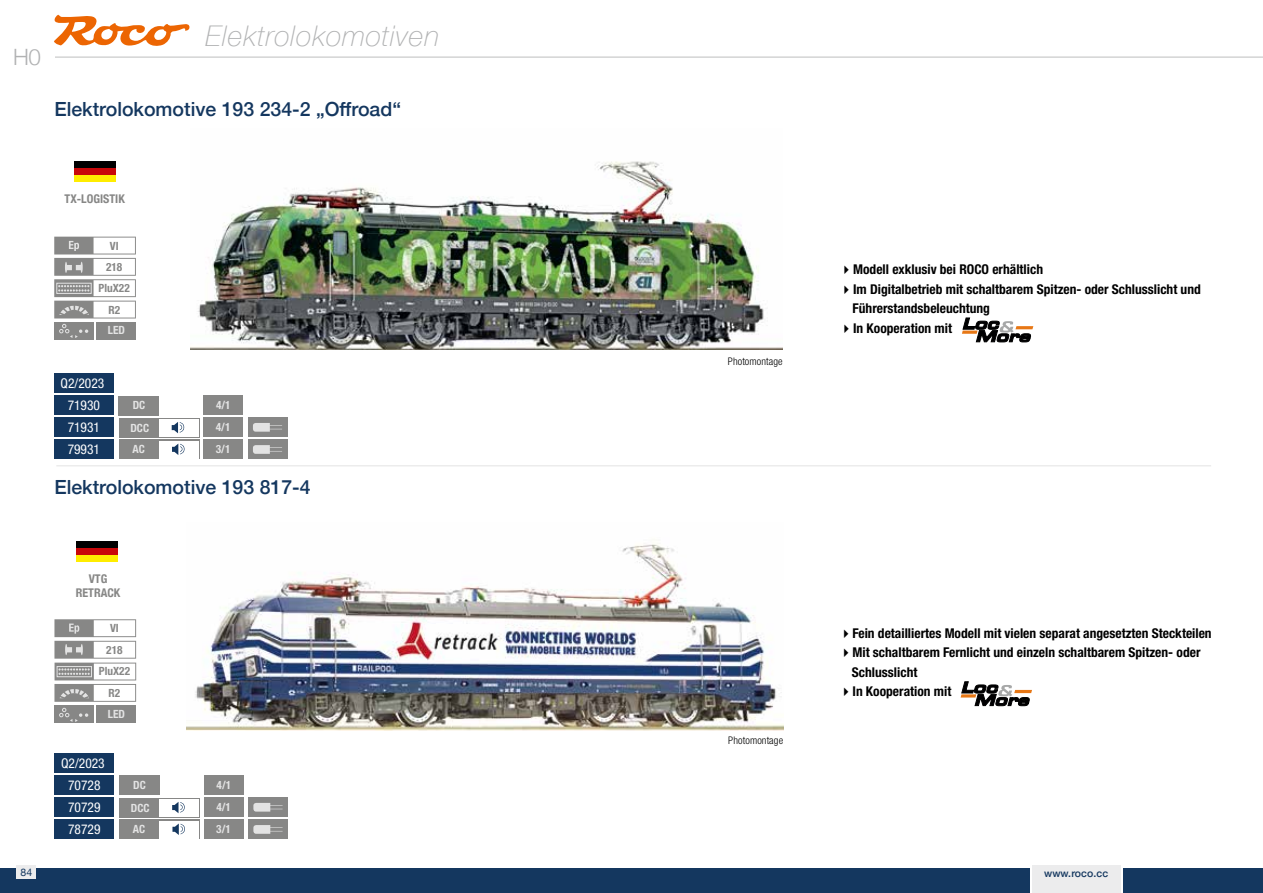
<style>
.page{position:relative;width:1263px;height:893px;background:#fff}
.page>*{position:absolute;margin:0;border:0;box-sizing:border-box;transform-origin:0 0}
.t1{font:italic 100 28.5px "Helvetica Neue";letter-spacing:.03em;color:#b1b2b3}
.t2{font:300 22.5px "Helvetica Neue";color:#b1b2b3}
.t3{font:500 19.5px "Helvetica Neue";color:#14375f}
.t4{font:700 condensed 13.5px/19.5px "Helvetica Neue LT Std";color:#000}
.t5{font:condensed 13.5px "Helvetica Neue LT Std";color:#fff}
.t6{font:700 condensed 12px/14.4px "Helvetica Neue";color:#878786;text-align:center}
.t7{font:700 condensed 11.4px "Helvetica Neue LT Std";color:#e3e3e3}
.t8{font:700 condensed 11.4px/21.8px "Helvetica Neue LT Std";color:#878786;text-align:center}
.t9{font:300 condensed 10.5px "Helvetica Neue LT Std";letter-spacing:.01em;color:#000}
.t10{font:500 10.5px "Helvetica Neue";letter-spacing:.01em;color:#14375f}
.t11{font:10.5px "Helvetica Neue";color:#14375f}
</style>
<div class="page">
<hr style="left:0;top:57px;width:1263px;height:1px;background:#bdbebe">
<svg style="left:54px;top:15px;width:136px;height:31px"></svg>
<div style="left:1032px;top:865px;width:89px;height:28px;background:#ececed"></div>
<div style="left:0;top:868px;width:1030px;height:25px;background:#14375f"></div>
<div style="left:1124px;top:868px;width:139px;height:25px;background:#14375f"></div>
<div style="left:17px;top:865px;width:19px;height:14px;background:#ececed"></div>
<div style="left:0;top:44px;width:54px;height:33px;background:#fff"></div>
<img style="left:190px;top:161px;width:593px;height:189px">
<svg style="left:54px;top:237px;width:82px;height:81px"></svg>
<div style="left:54px;top:820px;width:60px;height:19px;background:#14375f"></div>
<div style="left:54px;top:440px;width:60px;height:19px;background:#14375f"></div>
<div style="left:54px;top:798px;width:60px;height:19px;background:#14375f"></div>
<div style="left:54px;top:418px;width:60px;height:19px;background:#14375f"></div>
<div style="left:54px;top:776px;width:60px;height:19px;background:#14375f"></div>
<div style="left:54px;top:396px;width:60px;height:19px;background:#14375f"></div>
<div style="left:54px;top:754px;width:60px;height:19px;background:#14375f"></div>
<div style="left:54px;top:374px;width:60px;height:19px;background:#14375f"></div>
<div style="left:204px;top:776px;width:40px;height:19px;background:#878786"></div>
<div style="left:204px;top:396px;width:39px;height:19px;background:#878786"></div>
<div style="left:204px;top:797px;width:39px;height:20px;background:#878786"></div>
<div style="left:204px;top:417px;width:39px;height:20px;background:#878786"></div>
<div style="left:204px;top:820px;width:39px;height:19px;background:#878786"></div>
<div style="left:203px;top:440px;width:40px;height:19px;background:#878786"></div>
<svg style="left:54px;top:619px;width:82px;height:83px"></svg>
<div style="left:248px;top:798px;width:40px;height:19px;background:#878786"></div>
<svg style="left:253px;top:803px;width:30px;height:9px"></svg>
<div style="left:248px;top:418px;width:39px;height:19px;background:#878786"></div>
<svg style="left:253px;top:423px;width:29px;height:9px"></svg>
<div style="left:248px;top:820px;width:40px;height:19px;background:#878786"></div>
<svg style="left:253px;top:825px;width:30px;height:9px"></svg>
<div style="left:248px;top:440px;width:39px;height:19px;background:#878786"></div>
<svg style="left:253px;top:445px;width:29px;height:9px"></svg>
<div style="left:119px;top:776px;width:41px;height:19px;background:#878786"></div>
<div style="left:119px;top:396px;width:40px;height:19px;background:#878786"></div>
<div style="left:119px;top:798px;width:81px;height:19px;background:#878786"></div>
<div style="left:119px;top:418px;width:80px;height:19px;background:#878786"></div>
<div style="left:160px;top:799px;width:39px;height:17px;background:#fff"></div>
<div style="left:159px;top:419px;width:39px;height:17px;background:#fff"></div>
<svg style="left:172px;top:802px;width:13px;height:11px"></svg>
<svg style="left:172px;top:422px;width:12px;height:11px"></svg>
<div style="left:119px;top:820px;width:81px;height:19px;background:#878786"></div>
<div style="left:119px;top:440px;width:80px;height:19px;background:#878786"></div>
<div style="left:160px;top:821px;width:39px;height:17px;background:#fff"></div>
<div style="left:159px;top:441px;width:39px;height:17px;background:#fff"></div>
<svg style="left:172px;top:823px;width:13px;height:12px"></svg>
<svg style="left:172px;top:444px;width:12px;height:11px"></svg>
<img style="left:187px;top:544px;width:596px;height:186px">
<hr style="left:56px;top:465px;width:1155px;height:1px;background:#e3e3e3">
<div style="left:97px;top:705px;width:39px;height:18px;background:#878786"></div>
<div style="left:54px;top:705px;width:40px;height:18px;background:#878786"></div>
<svg style="left:59px;top:708px;width:29px;height:14px"></svg>
<div style="left:74px;top:161px;width:42px;height:7px;background:#000"></div>
<div style="left:74px;top:168px;width:42px;height:7px;background:#c9070a"></div>
<div style="left:74px;top:175px;width:42px;height:7px;background:#ffed00"></div>
<div style="left:76px;top:541px;width:42px;height:7px;background:#000"></div>
<div style="left:76px;top:548px;width:42px;height:7px;background:#c9070a"></div>
<div style="left:76px;top:555px;width:42px;height:7px;background:#ffed00"></div>
<div style="left:97px;top:322px;width:39px;height:17px;background:#878786"></div>
<div style="left:54px;top:322px;width:40px;height:17px;background:#878786"></div>
<svg style="left:59px;top:324px;width:29px;height:14px"></svg>
<svg style="left:962px;top:318px;width:71px;height:24px"></svg>
<svg style="left:961px;top:682px;width:71px;height:24px"></svg>
<h2 class="t2" style="left:13px;top:39px;width:29px">H0</h2>
<h1 class="t1" style="left:206px;top:14px;width:235px">Elektrolokomotiven</h1>
<h3 class="t3" style="left:54px;top:93px;width:348px">Elektrolokomotive 193 234-2 „Offroad“</h3>
<p class="t6" style="left:65px;top:191px;width:62px">TX-LOGISTIK</p>
<p class="t8" style="left:110px;top:234px;width:10px">VI</p>
<p class="t8" style="left:99px;top:277px;width:33px">PluX22<br>R2</p>
<p class="t8" style="left:106px;top:256px;width:18px">218</p>
<p class="t7" style="left:108px;top:323px;width:19px">LED</p>
<p class="t5" style="left:61px;top:375px;width:45px">Q2/2023</p>
<p class="t5" style="left:68px;top:398px;width:34px">71930</p>
<p class="t7" style="left:133px;top:398px;width:14px">DC</p>
<p class="t7" style="left:216px;top:398px;width:16px">4/1</p>
<p class="t5" style="left:68px;top:420px;width:34px">71931</p>
<p class="t7" style="left:130px;top:421px;width:20px">DCC</p>
<p class="t7" style="left:216px;top:420px;width:16px">4/1</p>
<p class="t5" style="left:68px;top:442px;width:34px">79931</p>
<p class="t7" style="left:132px;top:442px;width:14px">AC</p>
<p class="t7" style="left:216px;top:442px;width:16px">3/1</p>
<h3 class="t3" style="left:54px;top:472px;width:258px">Elektrolokomotive 193 817-4</h3>
<p class="t6" style="left:76px;top:570px;width:46px">VTG<br>RETRACK</p>
<p class="t8" style="left:106px;top:617px;width:18px">VI<br>218</p>
<p class="t8" style="left:109px;top:682px;width:13px">R2</p>
<p class="t8" style="left:99px;top:660px;width:33px">PluX22</p>
<p class="t7" style="left:108px;top:707px;width:19px">LED</p>
<p class="t5" style="left:61px;top:755px;width:45px">Q2/2023</p>
<p class="t5" style="left:68px;top:777px;width:34px">70728</p>
<p class="t7" style="left:133px;top:778px;width:14px">DC</p>
<p class="t5" style="left:68px;top:800px;width:34px">70729</p>
<p class="t7" style="left:131px;top:801px;width:20px">DCC</p>
<p class="t5" style="left:68px;top:822px;width:34px">78729</p>
<p class="t7" style="left:133px;top:822px;width:14px">AC</p>
<p class="t7" style="left:217px;top:778px;width:16px">4/1</p>
<p class="t7" style="left:216px;top:800px;width:16px">4/1</p>
<p class="t7" style="left:216px;top:822px;width:16px">3/1</p>
<p class="t9" style="left:728px;top:355px;width:56px">Photomontage</p>
<p class="t4" style="left:840px;top:260px;width:205px">✔Modell exklusiv bei ROCO erhältlich</p>
<p class="t4" style="left:852px;top:279px;width:350px;text-indent:-13px">✔Im Digitalbetrieb mit schaltbarem Spitzen- oder Schlusslicht und<br>Führerstandsbeleuchtung</p>
<p class="t4" style="left:840px;top:318px;width:114px">✔In Kooperation mit</p>
<p class="t9" style="left:728px;top:734px;width:56px">Photomontage</p>
<p class="t4" style="left:839px;top:623px;width:374px">✔Fein detailliertes Modell mit vielen separat angesetzten Steckteilen</p>
<p class="t4" style="left:852px;top:643px;width:350px;text-indent:-13px">✔Mit schaltbarem Fernlicht und einzeln schaltbarem Spitzen- oder<br>Schlusslicht</p>
<p class="t4" style="left:839px;top:682px;width:114px">✔In Kooperation mit</p>
<p class="t11" style="left:21px;top:865px;width:13px">84</p>
<p class="t10" style="left:1044px;top:864px;width:66px">www.roco.cc</p>
</div>
